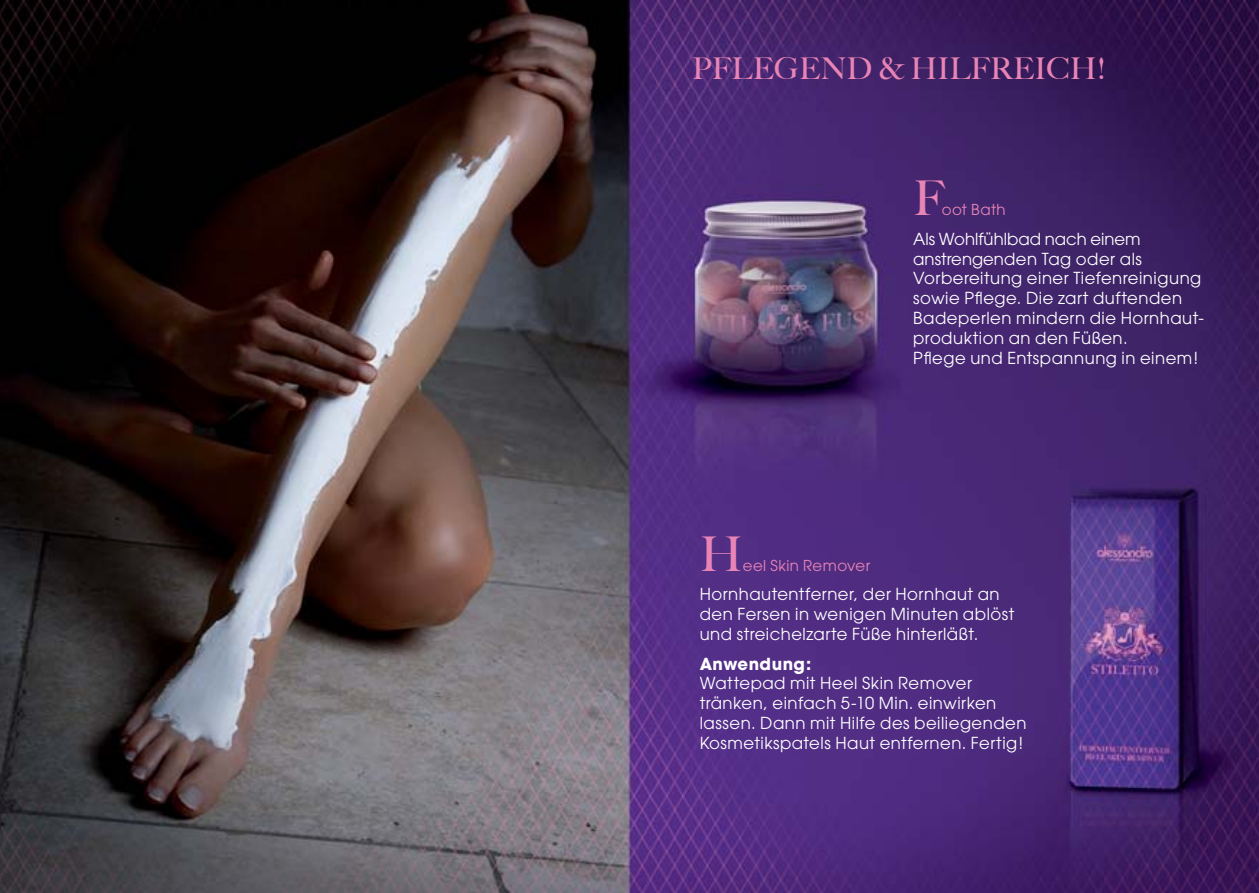
<style>
.page{position:relative;width:1259px;height:893px;background:#fff}
.page>*{position:absolute;margin:0;border:0;box-sizing:border-box;transform-origin:0 0}
.t1{font:500 48px "Big Caslon";color:#e985b6}
.t2{font:500 30px "Big Caslon";color:#e985b6}
.t3{font:16.5px/19.8px "Avant Garde";letter-spacing:.03em;color:#fff}
.t4{font:700 16.5px "Avant Garde";letter-spacing:.03em;color:#fff}
.t5{font:15px "Avant Garde";letter-spacing:.03em;color:#e985b6}
</style>
<div class="page">
<img style="left:0;top:0;width:1259px;height:893px">
<h2 class="t2" style="left:692px;top:51px;width:415px">PFLEGEND &amp; HILFREICH!</h2>
<h1 class="t1" style="left:913px;top:170px;width:33px">F</h1>
<p class="t5" style="left:942px;top:204px;width:65px">oot Bath</p>
<p class="t3" style="left:913px;top:230px;width:292px">Als Wohlfühlbad nach einem anstrengenden Tag oder als<br>Vorbereitung einer Tiefenreinigung sowie Pflege. Die zart duftenden<br>Badeperlen mindern die Hornhaut&shy;produktion an den Füßen.<br>Pflege und Entspannung in einem!</p>
<h1 class="t1" style="left:699px;top:526px;width:45px">H</h1>
<p class="t5" style="left:743px;top:559px;width:129px">eel Skin Remover</p>
<p class="t3" style="left:699px;top:586px;width:316px">Hornhautentferner, der Hornhaut an den Fersen in wenigen Minuten ablöst und streichelzarte Füße hinterläßt.</p>
<p class="t4" style="left:699px;top:657px;width:113px">Anwendung:</p>
<p class="t3" style="left:699px;top:675px;width:328px">Wattepad mit Heel Skin Remover tränken, einfach 5-10 Min. einwirken lassen. Dann mit Hilfe des beiliegenden Kosmetikspatels Haut entfernen. Fertig!</p>
</div>
